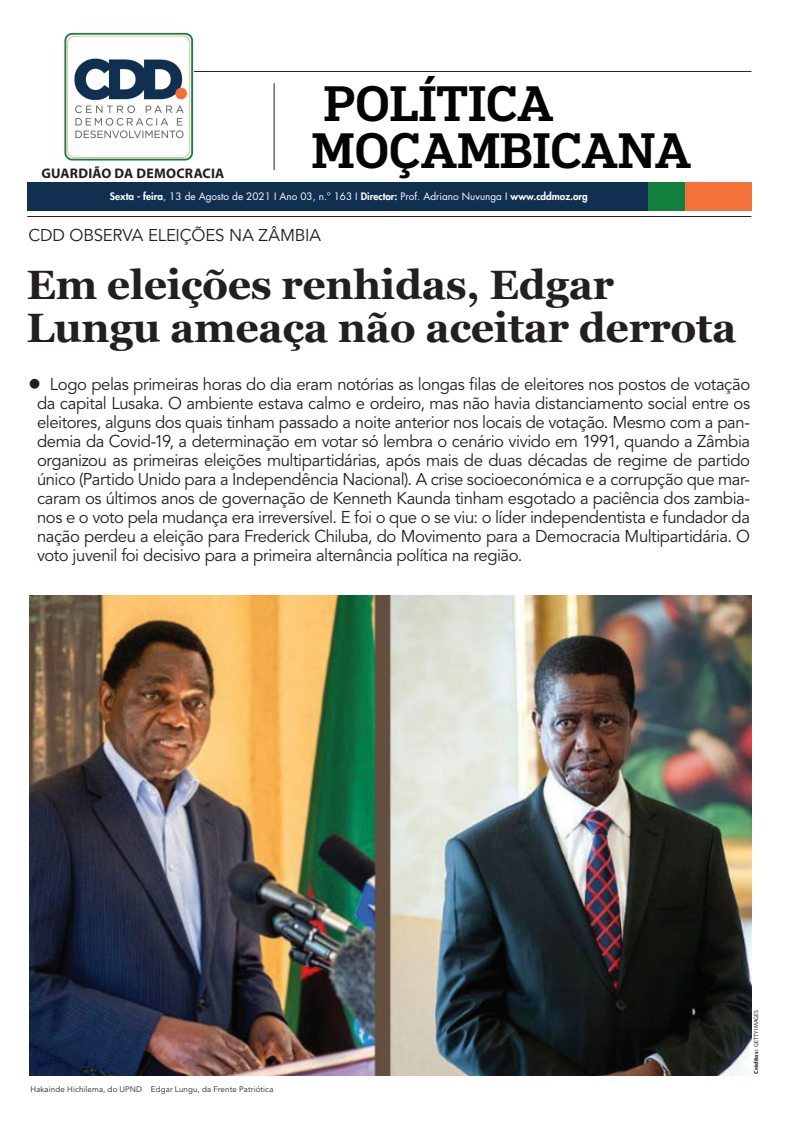
<style>
.page{position:relative;width:794px;height:1134px;background:#fff}
.page>*{position:absolute;margin:0;border:0;box-sizing:border-box;transform-origin:0 0}
.t1{font:500 47px "Popular";color:#040503}
.t2{font:700 41px/43px "Georgia";letter-spacing:-.01em;color:#231f20}
.t3{font:17px/19px "Avenir LT Std";letter-spacing:-.025em;color:#231f20;text-align:justify}
.t4{font:17px "Avenir LT Std";letter-spacing:-.005em;color:#231f20}
.t5{font:700 13.9px "Myriad Pro";letter-spacing:.015em;color:#231f20}
.t6{font:10px "Futura LT";color:#fff}
.t7{font:8px "Avenir LT Std";letter-spacing:.015em;color:#231f20}
.t8{font:6px "Myriad Pro";color:#231f20}
.s1{font-weight:800}
.s2{font-weight:700}
</style>
<div class="page">
<div style="left:27px;top:182px;width:724px;height:29px;background:#112f51"></div>
<hr style="left:82px;top:71px;width:669px;height:1px;background:#231f20">
<hr style="left:27px;top:216px;width:724px;height:1px;background:#231f20">
<div style="left:648px;top:182px;width:103px;height:29px;background:#f37239"></div>
<div style="left:648px;top:182px;width:37px;height:29px;background:#11803f"></div>
<hr style="left:274px;top:83px;width:1px;height:87px;background:#231f20">
<img style="left:65px;top:32px;width:128px;height:128px">
<img style="left:30px;top:595px;width:721px;height:481px">
<h1 class="t1" style="left:324px;top:72px;width:232px">POLÍTICA</h1>
<h1 class="t1" style="left:312px;top:119px;width:381px">MOÇAMBICANA</h1>
<p class="t6" style="left:110px;top:190px;width:479px"><span class="s1">Sexta - feira</span>, 13 de Agosto de 2021 I Ano 03, n.º 163 I <span class="s1">Director:</span> Prof. Adriano Nuvunga I <span class="s1">www.cddmoz.org</span></p>
<p class="t5" style="left:41px;top:164px;width:184px">GUARDIÃO DA DEMOCRACIA</p>
<p class="t4" style="left:28px;top:225px;width:294px">CDD OBSERVA ELEIÇÕES NA ZÂMBIA</p>
<h2 class="t2" style="left:27px;top:263px;width:711px">Em eleições renhidas, Edgar<br>Lungu ameaça não aceitar derrota</h2>
<p class="t3" style="left:37px;top:375px;width:714px;text-indent:-9px">● Logo pelas primeiras horas do dia eram notórias as longas filas de eleitores nos postos de votação da capital Lusaka. O ambiente estava calmo e ordeiro, mas não havia distanciamento social entre os eleitores, alguns dos quais tinham passado a noite anterior nos locais de votação. Mesmo com a pan&shy;demia da Covid-19, a determinação em votar só lembra o cenário vivido em 1991, quando a Zâmbia organizou as primeiras eleições multipartidárias, após mais de duas décadas de regime de partido único (Partido Unido para a Independência Nacional). A crise socioeconómica e a corrupção que mar&shy;caram os últimos anos de governação de Kenneth Kaunda tinham esgotado a paciência dos zambia&shy;nos e o voto pela mudança era irreversível. E foi o que o se viu: o líder independentista e fundador da nação perdeu a eleição para Frederick Chiluba, do Movimento para a Democracia Multipartidária. O voto juvenil foi decisivo para a primeira alternância política na região.</p>
<p class="t7" style="left:31px;top:1084px;width:244px">Hakainde Hichilema, do UPND Edgar Lungu, da Frente Patriótica</p>
<p class="t8" style="left:752px;top:1074px;width:65px;rotate:-90deg"><span class="s2">Créditos:</span> GETTY IMAGES</p>
</div>
